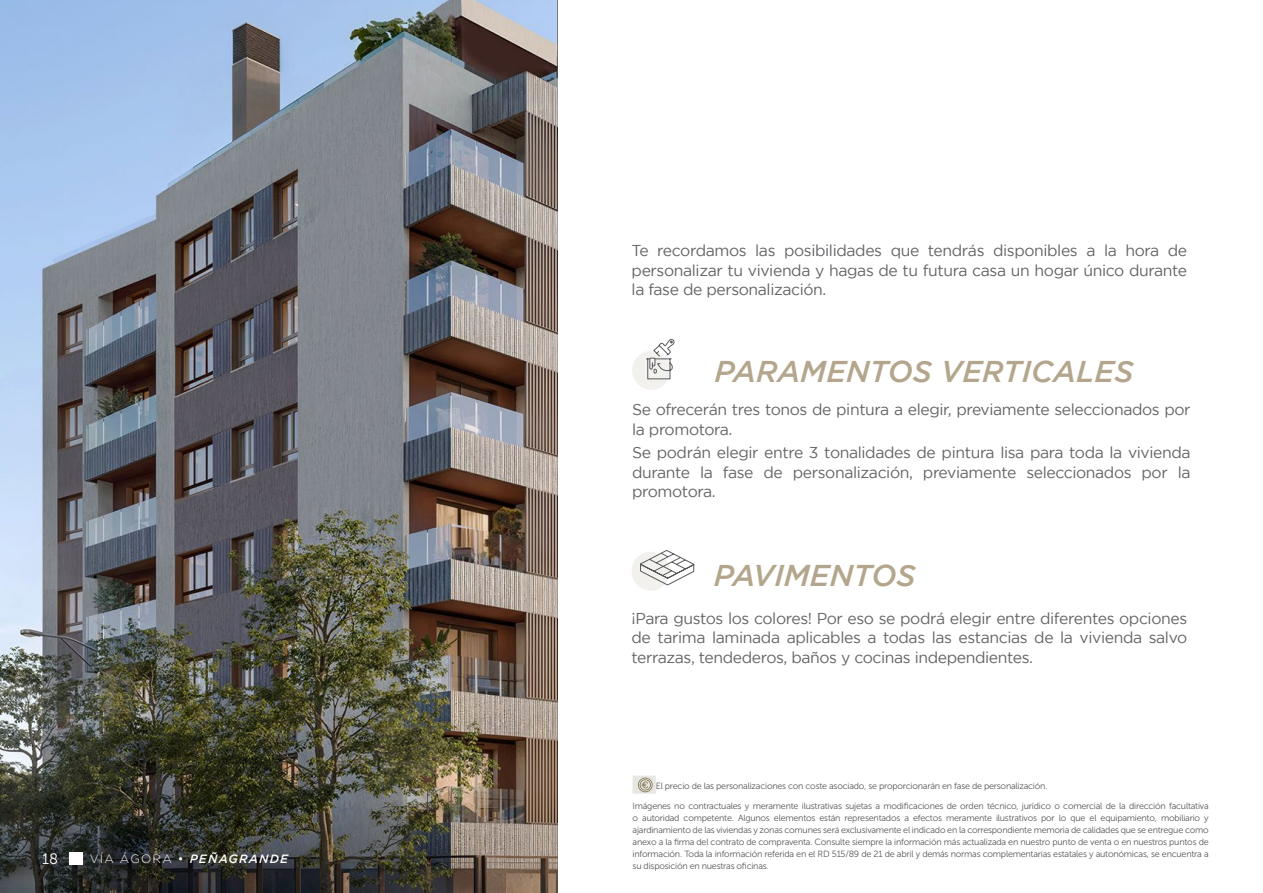
<style>
.page{position:relative;width:1263px;height:893px;background:#fff}
.page>*{position:absolute;margin:0;border:0;box-sizing:border-box;transform-origin:0 0}
.t1{font:italic 500 30px "Gotham";color:#b3a68c}
.t2{font:15.75px/19.5px "Gotham";letter-spacing:-.025em;color:#636466;text-align:justify}
.t3{font:15px "Museo Sans 300";color:#fff}
.t4{font:italic 500 12px "Gotham";letter-spacing:.1em;color:#fff}
.t5{font:9px/12px "Museo Sans 300";letter-spacing:-.025em;color:#55585a;text-align:justify}
.s1{font-weight:300;font-style:normal}
.s2{font-weight:400;font-style:normal}
</style>
<div class="page">
<img style="left:0;top:0;width:557px;height:893px">
<div style="left:70px;top:852px;width:13px;height:13px;background:#fff"></div>
<svg style="left:632px;top:339px;width:43px;height:51px"></svg>
<svg style="left:632px;top:550px;width:62px;height:41px"></svg>
<div style="left:632px;top:776px;width:24px;height:18px;background:#e6e6e3"></div>
<svg style="left:638px;top:778px;width:15px;height:14px"></svg>
<h3 class="t3" style="left:42px;top:851px;width:18px">18</h3>
<h3 class="t4" style="left:90px;top:852px;width:200px"><span class="s1">VÍA ÁGORA</span> <span class="s2">•</span> PEÑAGRANDE</h3>
<h2 class="t2" style="left:632px;top:241px;width:557px">Te recordamos las posibilidades que tendrás disponibles a la hora de personalizar tu vivienda y hagas de tu futura casa un hogar único durante la fase de personalización.</h2>
<h1 class="t1" style="left:714px;top:355px;width:420px">PARAMENTOS VERTICALES</h1>
<h2 class="t2" style="left:632px;top:400px;width:560px">Se ofrecerán tres tonos de pintura a elegir, previamente seleccionados por la promotora.</h2>
<h2 class="t2" style="left:632px;top:443px;width:560px">Se podrán elegir entre 3 tonalidades de pintura lisa para toda la vivienda durante la fase de personalización, previamente seleccionados por la promotora.</h2>
<h1 class="t1" style="left:714px;top:559px;width:203px">PAVIMENTOS</h1>
<h2 class="t2" style="left:631px;top:608px;width:557px">¡Para gustos los colores! Por eso se podrá elegir entre diferentes opciones de tarima laminada aplicables a todas las estancias de la vivienda salvo terrazas, tendederos, baños y cocinas independientes.</h2>
<p class="t5" style="left:656px;top:780px;width:393px">El precio de las personalizaciones con coste asociado, se proporcionarán en fase de personalización.</p>
<p class="t5" style="left:633px;top:800px;width:578px">Imágenes no contractuales y meramente ilustrativas sujetas a modificaciones de orden técnico, jurídico o comercial de la dirección facultativa o autoridad competente. Algunos elementos están representados a efectos meramente ilustrativos por lo que el equipamiento, mobiliario y ajardinamiento de las viviendas y zonas comunes será exclusivamente el indicado en la correspondiente memoria de calidades que se entregue como anexo a la firma del contrato de compraventa. Consulte siempre la información más actualizada en nuestro punto de venta o en nuestros puntos de información. Toda la información referida en el RD 515/89 de 21 de abril y demás normas complementarias estatales y autonómicas, se encuentra a su disposición en nuestras oficinas.</p>
</div>
